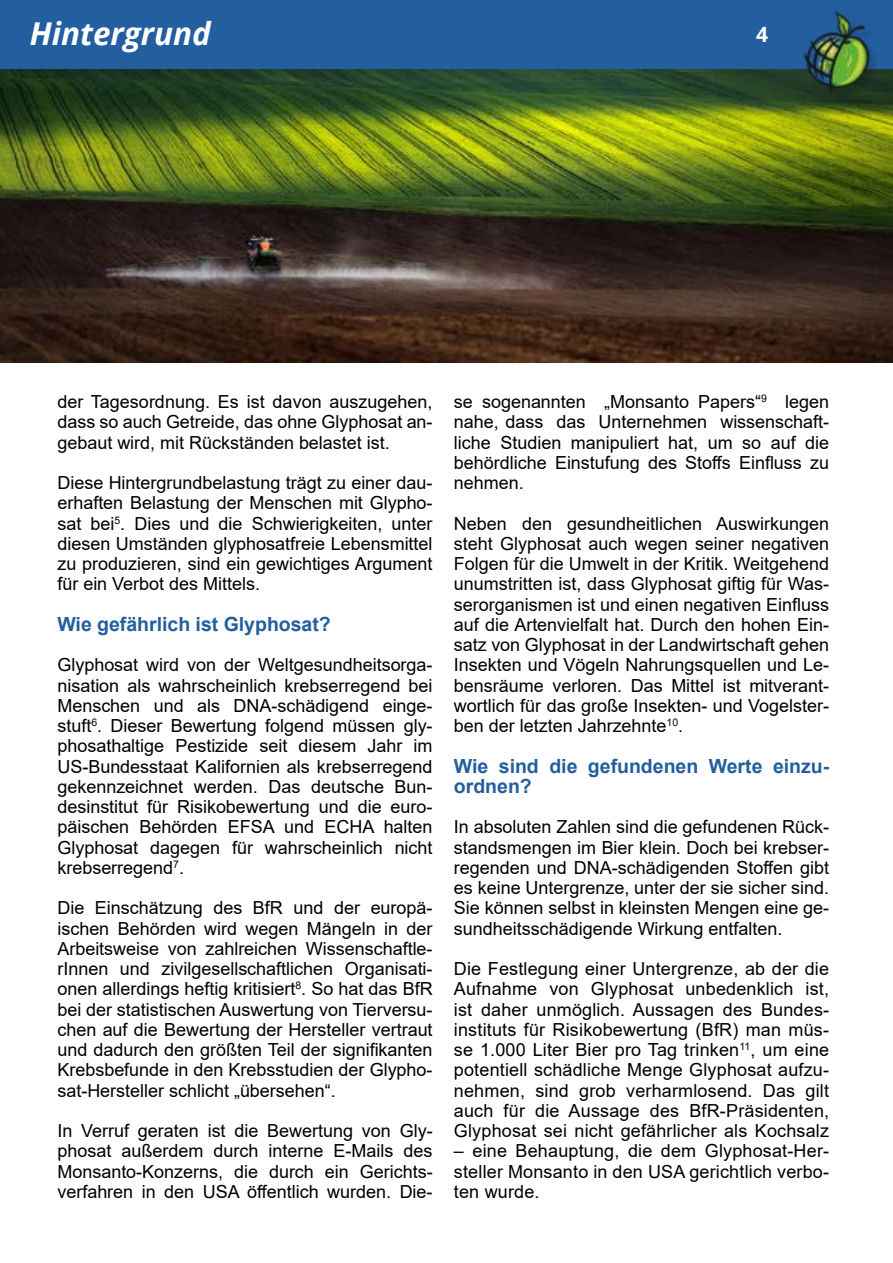
<style>
.page{position:relative;width:893px;height:1263px;background:#fff}
.page>*{position:absolute;margin:0;border:0;box-sizing:border-box;transform-origin:0 0}
.t1{font:italic 700 31.5px "Open Sans";color:#fff}
.t2{font:700 21px "Open Sans";color:#fff}
.t3{font:700 19.5px/20.2px "Arial";color:#235e9f}
.t4{font:18px/20.2px "Arial";color:#000;text-align:justify}
</style>
<div class="page">
<img style="left:0;top:87px;width:893px;height:276px">
<div style="left:0;top:2px;width:893px;height:85px;background:#000;opacity:.1"></div>
<div style="left:0;top:0;width:893px;height:68px;background:#235e9f"></div>
<div style="left:808px;top:14px;width:70px;height:87px;background:#000;opacity:.15"></div>
<img style="left:779px;top:11px;width:91px;height:95px">
<h1 class="t1" style="left:30px;top:11px;width:183px">Hintergrund</h1>
<p class="t2" style="left:756px;top:19px;width:13px">4</p>
<p class="t4" style="left:57px;top:391px;width:377px">der Tagesordnung. Es ist davon auszugehen, dass so auch Getreide, das ohne Glyphosat an&shy;gebaut wird, mit Rückständen belastet ist.</p>
<p class="t4" style="left:57px;top:472px;width:377px">Diese Hintergrundbelastung trägt zu einer dau&shy;erhaften Belastung der Menschen mit Glypho&shy;sat bei<sup>5</sup>. Dies und die Schwierigkeiten, unter diesen Umständen glyphosatfreie Lebensmittel zu produzieren, sind ein gewichtiges Argument für ein Verbot des Mittels.</p>
<p class="t3" style="left:57px;top:614px;width:275px">Wie gefährlich ist Glyphosat?</p>
<p class="t4" style="left:57px;top:655px;width:377px">Glyphosat wird von der Weltgesundheitsorga&shy;nisation als wahrscheinlich krebserregend bei Menschen und als DNA-schädigend einge&shy;stuft<sup>6</sup>. Dieser Bewertung folgend müssen gly&shy;phosathaltige Pestizide seit diesem Jahr im US-Bundesstaat Kalifornien als krebserregend gekennzeichnet werden. Das deutsche Bun&shy;desinstitut für Risikobewertung und die euro&shy;päischen Behörden EFSA und ECHA halten Glyphosat dagegen für wahrscheinlich nicht krebserregend<sup>7</sup>.</p>
<p class="t4" style="left:57px;top:898px;width:377px">Die Einschätzung des BfR und der europä&shy;ischen Behörden wird wegen Mängeln in der Arbeitsweise von zahlreichen Wissenschaftle&shy;rInnen und zivilgesellschaftlichen Organisati&shy;onen allerdings heftig kritisiert<sup>8</sup>. So hat das BfR bei der statistischen Auswertung von Tierversu&shy;chen auf die Bewertung der Hersteller vertraut und dadurch den größten Teil der signifikanten Krebsbefunde in den Krebsstudien der Glypho&shy;sat-Hersteller schlicht „übersehen“.</p>
<p class="t4" style="left:57px;top:1120px;width:377px">In Verruf geraten ist die Bewertung von Gly&shy;phosat außerdem durch interne E-Mails des Monsanto-Konzerns, die durch ein Gerichts&shy;verfahren in den USA öffentlich wurden. Die-</p>
<p class="t4" style="left:454px;top:391px;width:377px">se sogenannten „Monsanto Papers“<sup>9</sup> legen nahe, dass das Unternehmen wissenschaft&shy;liche Studien manipuliert hat, um so auf die behördliche Einstufung des Stoffs Einfluss zu nehmen.</p>
<p class="t4" style="left:454px;top:513px;width:377px">Neben den gesundheitlichen Auswirkungen steht Glyphosat auch wegen seiner negativen Folgen für die Umwelt in der Kritik. Weitgehend unumstritten ist, dass Glyphosat giftig für Was&shy;serorganismen ist und einen negativen Einfluss auf die Artenvielfalt hat. Durch den hohen Ein&shy;satz von Glyphosat in der Landwirtschaft gehen Insekten und Vögeln Nahrungsquellen und Le&shy;bensräume verloren. Das Mittel ist mitverant&shy;wortlich für das große Insekten- und Vogelster&shy;ben der letzten Jahrzehnte<sup>10</sup>.</p>
<p class="t3" style="left:454px;top:756px;width:377px">Wie sind die gefundenen Werte einzu&shy;ordnen?</p>
<p class="t4" style="left:454px;top:817px;width:377px">In absoluten Zahlen sind die gefundenen Rück&shy;standsmengen im Bier klein. Doch bei krebser&shy;regenden und DNA-schädigenden Stoffen gibt es keine Untergrenze, unter der sie sicher sind.<br>Sie können selbst in kleinsten Mengen eine ge&shy;sundheitsschädigende Wirkung entfalten.</p>
<p class="t4" style="left:454px;top:958px;width:377px">Die Festlegung einer Untergrenze, ab der die Aufnahme von Glyphosat unbedenklich ist, ist daher unmöglich. Aussagen des Bundes&shy;instituts für Risikobewertung (BfR) man müs&shy;se 1.000 Liter Bier pro Tag trinken<sup>11</sup>, um eine potentiell schädliche Menge Glyphosat aufzu&shy;nehmen, sind grob verharmlosend. Das gilt auch für die Aussage des BfR-Präsidenten, Glyphosat sei nicht gefährlicher als Kochsalz</p>
<p class="t4" style="left:454px;top:1141px;width:377px">– eine Behauptung, die dem Glyphosat-Her&shy;steller Monsanto in den USA gerichtlich verbo&shy;ten wurde.</p>
</div>
